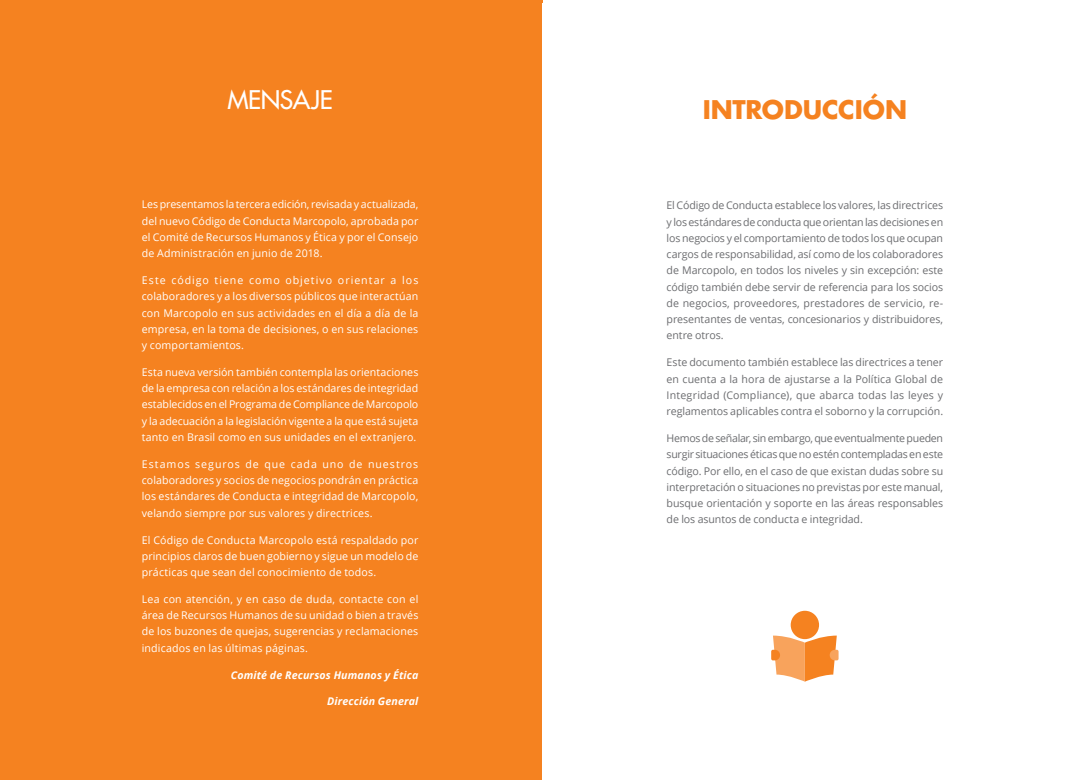
<style>
.page{position:relative;width:1085px;height:780px;background:#fff}
.page>*{position:absolute;margin:0;border:0;box-sizing:border-box;transform-origin:0 0}
.t1{font:700 25px "Futura Std";letter-spacing:-.005em;color:#f58220}
.t2{font:500 25px "Futura Std";letter-spacing:-.015em;color:#fff}
.t3{font:10.62px/16.2px "Open Sans";letter-spacing:.01em;color:#fff;text-align:justify}
.t4{font:10.62px/16.2px "Open Sans";letter-spacing:-.005em;color:#6c6d70;text-align:justify}
.t5{font:italic 700 10.62px "Open Sans";letter-spacing:.015em;color:#fff}
</style>
<div class="page">
<div style="left:0;top:0;width:542px;height:780px;background:#f58220"></div>
<div style="left:790px;top:610px;width:29px;height:29px;background:#f58220;border-radius:50%"></div>
<svg style="left:771px;top:635px;width:67px;height:46px"></svg>
<h1 class="t2" style="left:227px;top:84px;width:107px">MENSAJE</h1>
<p class="t3" style="left:142px;top:196px;width:278px">Les presentamos la tercera edición, revisada y actualizada, del nuevo Código de Conducta Marcopolo, aprobada por el Comité de Recursos Humanos y Ética y por el Consejo de Administración en junio de 2018.</p>
<p class="t3" style="left:142px;top:272px;width:278px">Este código tiene como objetivo orientar a los colaboradores y a los diversos públicos que interactúan con Marcopolo en sus actividades en el día a día de la empresa, en la toma de decisiones, o en sus relaciones y comportamientos.</p>
<p class="t3" style="left:142px;top:363px;width:278px">Esta nueva versión también contempla las orientaciones de la empresa con relación a los estándares de integridad establecidos en el Programa de Compliance de Marcopolo y la adecuación a la legislación vigente a la que está sujeta tanto en Brasil como en sus unidades en el extranjero.</p>
<p class="t3" style="left:142px;top:455px;width:278px">Estamos seguros de que cada uno de nuestros colaboradores y socios de negocios pondrán en práctica los estándares de Conducta e integridad de Marcopolo, velando siempre por sus valores y directrices.</p>
<p class="t3" style="left:142px;top:531px;width:278px">El Código de Conducta Marcopolo está respaldado por principios claros de buen gobierno y sigue un modelo de prácticas que sean del conocimiento de todos.</p>
<p class="t3" style="left:142px;top:590px;width:278px">Lea con atención, y en caso de duda, contacte con el área de Recursos Humanos de su unidad o bien a través de los buzones de quejas, sugerencias y reclamaciones indicados en las últimas páginas.</p>
<p class="t5" style="left:231px;top:667px;width:189px">Comité de Recursos Humanos y Ética</p>
<p class="t5" style="left:327px;top:694px;width:93px">Dirección General</p>
<h1 class="t1" style="left:702px;top:93px;width:206px">INTRODUCCIÓN</h1>
<p class="t4" style="left:666px;top:197px;width:278px">El Código de Conducta establece los valores, las directrices y los estándares de conducta que orientan las decisiones en los negocios y el comportamiento de todos los que ocupan cargos de responsabilidad, así como de los colaboradores de Marcopolo, en todos los niveles y sin excepción: este código también debe servir de referencia para los socios de negocios, proveedores, prestadores de servicio, re&shy;presentantes de ventas, concesionarios y distribuidores, entre otros.</p>
<p class="t4" style="left:666px;top:354px;width:278px">Este documento también establece las directrices a tener en cuenta a la hora de ajustarse a la Política Global de Integridad (Compliance), que abarca todas las leyes y reglamentos aplicables contra el soborno y la corrupción.</p>
<p class="t4" style="left:666px;top:430px;width:278px">Hemos de señalar, sin embargo, que eventualmente pueden surgir situaciones éticas que no estén contempladas en este código. Por ello, en el caso de que existan dudas sobre su interpretación o situaciones no previstas por este manual, busque orientación y soporte en las áreas responsables de los asuntos de conducta e integridad.</p>
</div>
